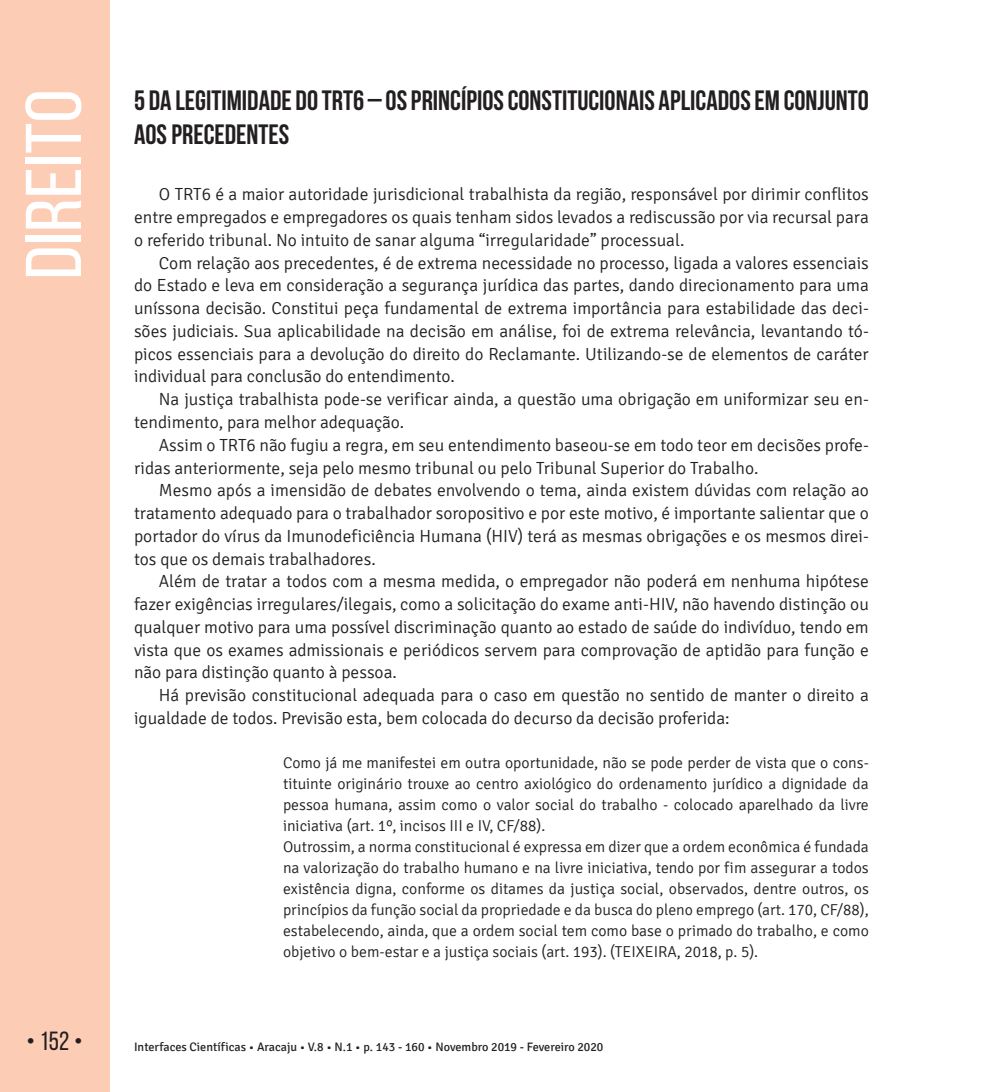
<style>
.page{position:relative;width:993px;height:1092px;background:#fff}
.page>*{position:absolute;margin:0;border:0;box-sizing:border-box;transform-origin:0 0}
.t1{font:78.75px "Bebas Neue";color:#fff;scale:1.09 1}
.t2{font:700 28px/33.6px "Bebas Neue";color:#231f20}
.t3{font:26.25px "Bebas Neue";color:#231f20}
.t4{font:300 17.5px/22.8px "Signika";color:#231f20;text-align:justify}
.t5{font:300 15.75px/21px "Signika";color:#231f20}
.t6{font:12.25px "Signika";color:#231f20}
</style>
<div class="page">
<div style="left:0;top:0;width:109px;height:1091px;background:#fcccb5"></div>
<h1 class="t1" style="left:11px;top:279px;width:176px;rotate:-90deg">Direito</h1>
<h2 class="t2" style="left:134px;top:83px;width:736px">5 DA LEGITIMIDADE DO TRT6 – OS PRINCÍPIOS CONSTITUCIONAIS APLICADOS EM CONJUNTO<br>AOS PRECEDENTES</h2>
<p class="t4" style="left:134px;top:183px;width:736px;text-indent:25px">O TRT6 é a maior autoridade jurisdicional trabalhista da região, responsável por dirimir conflitos entre empregados e empregadores os quais tenham sidos levados a rediscussão por via recursal para o referido tribunal. No intuito de sanar alguma “irregularidade” processual.</p>
<p class="t4" style="left:134px;top:252px;width:736px;text-indent:25px">Com relação aos precedentes, é de extrema necessidade no processo, ligada a valores essenciais do Estado e leva em consideração a segurança jurídica das partes, dando direcionamento para uma uníssona decisão. Constitui peça fundamental de extrema importância para estabilidade das deci&shy;sões judiciais. Sua aplicabilidade na decisão em análise, foi de extrema relevância, levantando tó&shy;picos essenciais para a devolução do direito do Reclamante. Utilizando-se de elementos de caráter individual para conclusão do entendimento.</p>
<p class="t4" style="left:134px;top:388px;width:736px;text-indent:25px">Na justiça trabalhista pode-se verificar ainda, a questão uma obrigação em uniformizar seu en&shy;tendimento, para melhor adequação.</p>
<p class="t4" style="left:134px;top:434px;width:736px;text-indent:25px">Assim o TRT6 não fugiu a regra, em seu entendimento baseou-se em todo teor em decisões profe&shy;ridas anteriormente, seja pelo mesmo tribunal ou pelo Tribunal Superior do Trabalho.</p>
<p class="t4" style="left:134px;top:479px;width:736px;text-indent:25px">Mesmo após a imensidão de debates envolvendo o tema, ainda existem dúvidas com relação ao tratamento adequado para o trabalhador soropositivo e por este motivo, é importante salientar que o portador do vírus da Imunodeficiência Humana (HIV) terá as mesmas obrigações e os mesmos direi&shy;tos que os demais trabalhadores.</p>
<p class="t4" style="left:134px;top:570px;width:736px;text-indent:25px">Além de tratar a todos com a mesma medida, o empregador não poderá em nenhuma hipótese fazer exigências irregulares/ilegais, como a solicitação do exame anti-HIV, não havendo distinção ou qualquer motivo para uma possível discriminação quanto ao estado de saúde do indivíduo, tendo em vista que os exames admissionais e periódicos servem para comprovação de aptidão para função e não para distinção quanto à pessoa.</p>
<p class="t4" style="left:134px;top:684px;width:736px;text-indent:25px">Há previsão constitucional adequada para o caso em questão no sentido de manter o direito a igualdade de todos. Previsão esta, bem colocada do decurso da decisão proferida:</p>
<p class="t5" style="left:283px;top:752px;width:587px">Como já me manifestei em outra oportunidade, não se pode perder de vista que o cons&shy;tituinte originário trouxe ao centro axiológico do ordenamento jurídico a dignidade da pessoa humana, assim como o valor social do trabalho - colocado aparelhado da livre iniciativa (art. 1º, incisos III e IV, CF/88).<br>Outrossim, a norma constitucional é expressa em dizer que a ordem econômica é fundada na valorização do trabalho humano e na livre iniciativa, tendo por fim assegurar a todos existência digna, conforme os ditames da justiça social, observados, dentre outros, os princípios da função social da propriedade e da busca do pleno emprego (art. 170, CF/88), estabelecendo, ainda, que a ordem social tem como base o primado do trabalho, e como objetivo o bem-estar e a justiça sociais (art. 193). (TEIXEIRA, 2018, p. 5).</p>
<h3 class="t3" style="left:27px;top:1026px;width:58px">• 152 •</h3>
<p class="t6" style="left:134px;top:1040px;width:471px">Interfaces Científicas • Aracaju • V.8 • N.1 • p. 143 - 160 • Novembro 2019 - Fevereiro 2020</p>
</div>
